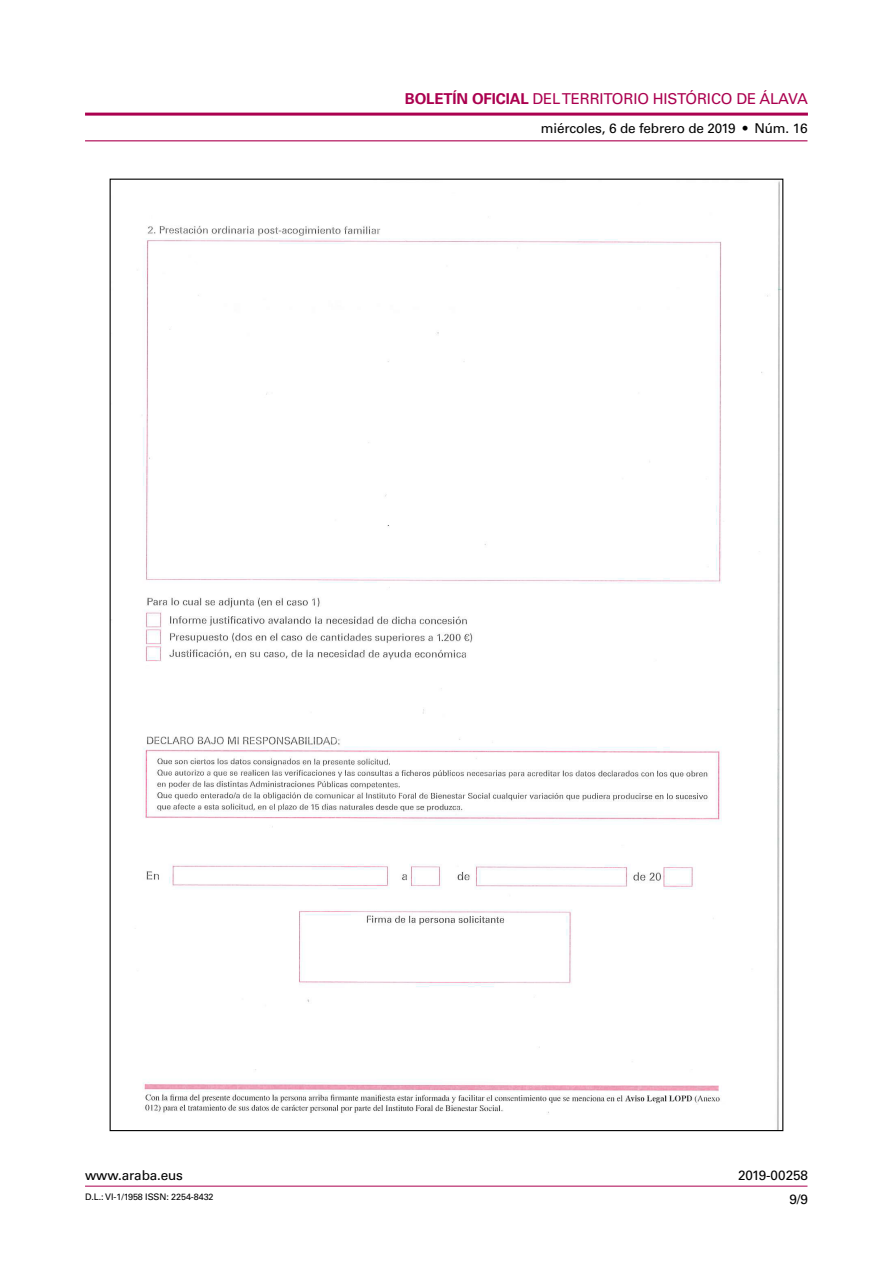
<style>
.page{position:relative;width:893px;height:1263px;background:#fff}
.page>*{position:absolute;margin:0;border:0;box-sizing:border-box;transform-origin:0 0}
.t1{font:15px "Univers LT Std";letter-spacing:-.01em;color:#ab004f}
.t2{font:13.5px "Univers LT Std";letter-spacing:-.01em;color:#000}
.t3{font:9px "Univers LT Std";letter-spacing:-.01em;color:#000}
.s1{font-weight:700}
</style>
<div class="page">
<hr style="left:85px;top:1186px;width:722px;height:1px;background:#ab004f">
<hr style="left:85px;top:113px;width:723px;height:3px;background:#ab004f">
<hr style="left:85px;top:140px;width:722px;height:1px;background:#ab004f">
<img style="left:143px;top:181px;width:638px;height:948px">
<p class="t1" style="left:405px;top:90px;width:404px"><span class="s1">BOLETÍN OFICIAL</span> DEL TERRITORIO HISTÓRICO DE ÁLAVA</p>
<p class="t2" style="left:541px;top:121px;width:268px">miércoles, 6 de febrero de 2019 • Núm. 16</p>
<p class="t2" style="left:85px;top:1167px;width:99px">www.araba.eus</p>
<p class="t3" style="left:85px;top:1192px;width:130px">D.L.: VI-1/1958 ISSN: 2254-8432</p>
<p class="t2" style="left:738px;top:1167px;width:71px">2019-00258</p>
<p class="t2" style="left:789px;top:1191px;width:20px">9/9</p>
</div>
